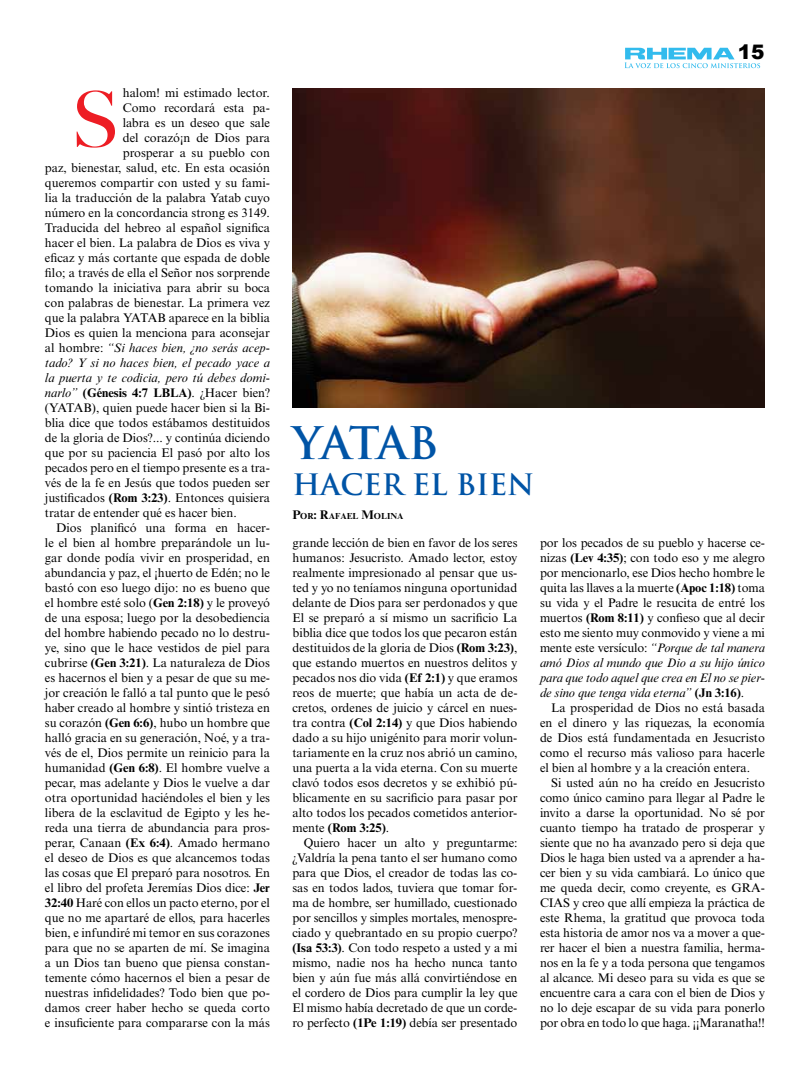
<style>
.page{position:relative;width:810px;height:1080px;background:#fff}
.page>*{position:absolute;margin:0;border:0;box-sizing:border-box;transform-origin:0 0}
.t1{font:500 77.5px "Big Caslon";color:#ed1d24}
.t2{font:700 43.75px "Trajan Pro";color:#0054a6}
.t3{font:700 28.75px "Trajan Pro";color:#0054a6}
.t4{font:900 20px "Arial";color:#000}
.t5{font:12.5px/15px "Times New Roman MT Std";color:#000;text-align:justify}
.t6{font:italic 12.5px "Times New Roman MT Std";color:#000}
.t7{font:700 12.5px "Times New Roman MT Std";color:#000}
.t8{font:700 8.75px "Times New Roman MT Std";color:#000}
.s1{font-style:normal}
.s2{font-weight:400;font-style:italic}
.s3{font-weight:400}
.s4{font-weight:700}
.s5{font-size:12.5px}
.s6{font-style:italic}
</style>
<div class="page">
<svg style="left:625px;top:48px;width:135px;height:20px"></svg>
<img style="left:293px;top:88px;width:472px;height:319px">
<h1 class="t1" style="left:48px;top:75px;width:73px">¡S</h1>
<p class="t5" style="left:123px;top:86px;width:149px">halom! mi estimado lector.</p>
<p class="t5" style="left:123px;top:101px;width:149px">Como recordará esta pa-</p>
<p class="t5" style="left:123px;top:116px;width:149px">labra es un deseo que sale</p>
<p class="t5" style="left:123px;top:131px;width:149px">del corazó¡n de Dios para</p>
<p class="t5" style="left:123px;top:146px;width:149px">prosperar a su pueblo con</p>
<p class="t5" style="left:45px;top:161px;width:226px">paz, bienestar, salud, etc. En esta ocasión</p>
<p class="t5" style="left:45px;top:176px;width:226px">queremos compartir con usted y su fami-</p>
<p class="t5" style="left:45px;top:191px;width:226px">lia la traducción de la palabra Yatab cuyo</p>
<p class="t5" style="left:45px;top:206px;width:227px">número en la concordancia strong es 3149.</p>
<p class="t5" style="left:45px;top:221px;width:226px">Traducida del hebreo al español significa</p>
<p class="t5" style="left:45px;top:236px;width:227px">hacer el bien. La palabra de Dios es viva y</p>
<p class="t5" style="left:45px;top:251px;width:227px">eficaz y más cortante que espada de doble</p>
<p class="t5" style="left:45px;top:266px;width:227px">filo; a través de ella el Señor nos sorprende</p>
<p class="t5" style="left:45px;top:281px;width:227px">tomando la iniciativa para abrir su boca</p>
<p class="t5" style="left:45px;top:296px;width:227px">con palabras de bienestar. La primera vez</p>
<p class="t5" style="left:45px;top:311px;width:227px">que la palabra YATAB aparece en la biblia</p>
<p class="t5" style="left:45px;top:326px;width:226px">Dios es quien la menciona para aconsejar</p>
<p class="t6" style="left:45px;top:341px;width:226px"><span class="s1">al hombre:</span> “Si haces bien, ¿no serás acep-</p>
<p class="t6" style="left:45px;top:356px;width:226px">tado? Y si no haces bien, el pecado yace a</p>
<p class="t6" style="left:45px;top:371px;width:227px">la puerta y te codicia, pero tú debes domi-</p>
<p class="t7" style="left:45px;top:385px;width:226px"><span class="s2">narlo”</span> (Génesis 4:7 LBLA)<span class="s3">. ¿Hacer bien?</span></p>
<p class="t5" style="left:45px;top:401px;width:227px">(YATAB), quien puede hacer bien si la Bi-</p>
<p class="t5" style="left:45px;top:416px;width:226px">blia dice que todos estábamos destituidos</p>
<p class="t5" style="left:45px;top:431px;width:227px">de la gloria de Dios?... y continúa diciendo</p>
<p class="t5" style="left:45px;top:446px;width:227px">que por su paciencia El pasó por alto los</p>
<p class="t5" style="left:45px;top:461px;width:227px">pecados pero en el tiempo presente es a tra-</p>
<p class="t5" style="left:45px;top:476px;width:226px">vés de la fe en Jesús que todos pueden ser</p>
<p class="t5" style="left:45px;top:491px;width:227px">justificados <span class="s4">(Rom 3:23)</span>. Entonces quisiera</p>
<p class="t5" style="left:45px;top:506px;width:193px">tratar de entender qué es hacer bien.</p>
<p class="t5" style="left:56px;top:521px;width:215px">Dios planificó una forma en hacer-</p>
<p class="t5" style="left:45px;top:536px;width:227px">le el bien al hombre preparándole un lu-</p>
<p class="t5" style="left:45px;top:551px;width:226px">gar donde podía vivir en prosperidad, en</p>
<p class="t5" style="left:45px;top:566px;width:226px">abundancia y paz, el ¡huerto de Edén; no le</p>
<p class="t5" style="left:45px;top:581px;width:227px">bastó con eso luego dijo: no es bueno que</p>
<p class="t5" style="left:45px;top:596px;width:227px">el hombre esté solo (<span class="s4">Gen 2:18)</span> y le proveyó</p>
<p class="t5" style="left:45px;top:611px;width:227px">de una esposa; luego por la desobediencia</p>
<p class="t5" style="left:45px;top:626px;width:226px">del hombre habiendo pecado no lo destru-</p>
<p class="t5" style="left:45px;top:641px;width:227px">ye, sino que le hace vestidos de piel para</p>
<p class="t5" style="left:45px;top:656px;width:226px">cubrirse <span class="s4">(Gen 3:21)</span>. La naturaleza de Dios</p>
<p class="t5" style="left:45px;top:671px;width:227px">es hacernos el bien y a pesar de que su me-</p>
<p class="t5" style="left:45px;top:686px;width:226px">jor creación le falló a tal punto que le pesó</p>
<p class="t5" style="left:45px;top:701px;width:226px">haber creado al hombre y sintió tristeza en</p>
<p class="t5" style="left:45px;top:716px;width:227px">su corazón <span class="s4">(Gen 6:6)</span>, hubo un hombre que</p>
<p class="t5" style="left:45px;top:731px;width:226px">halló gracia en su generación, Noé, y a tra-</p>
<p class="t5" style="left:45px;top:746px;width:226px">vés de el, Dios permite un reinicio para la</p>
<p class="t5" style="left:45px;top:761px;width:227px">humanidad <span class="s4">(Gen 6:8)</span>. El hombre vuelve a</p>
<p class="t5" style="left:45px;top:776px;width:226px">pecar, mas adelante y Dios le vuelve a dar</p>
<p class="t5" style="left:45px;top:791px;width:226px">otra oportunidad haciéndoles el bien y les</p>
<p class="t5" style="left:45px;top:806px;width:226px">libera de la esclavitud de Egipto y les he-</p>
<p class="t5" style="left:45px;top:821px;width:226px">reda una tierra de abundancia para pros-</p>
<p class="t5" style="left:45px;top:836px;width:227px">perar, Canaan <span class="s4">(Ex 6:4)</span>. Amado hermano</p>
<p class="t5" style="left:45px;top:851px;width:227px">el deseo de Dios es que alcancemos todas</p>
<p class="t5" style="left:45px;top:866px;width:227px">las cosas que El preparó para nosotros. En</p>
<p class="t5" style="left:45px;top:881px;width:226px">el libro del profeta Jeremías Dios dice: <span class="s4">Jer</span></p>
<p class="t5" style="left:45px;top:896px;width:227px"><span class="s4">32:40</span> Haré con ellos un pacto eterno, por el</p>
<p class="t5" style="left:45px;top:911px;width:227px">que no me apartaré de ellos, para hacerles</p>
<p class="t5" style="left:45px;top:926px;width:226px">bien, e infundiré mi temor en sus corazones</p>
<p class="t5" style="left:45px;top:941px;width:227px">para que no se aparten de mí. Se imagina</p>
<p class="t5" style="left:45px;top:956px;width:226px">a un Dios tan bueno que piensa constan-</p>
<p class="t5" style="left:45px;top:971px;width:226px">temente cómo hacernos el bien a pesar de</p>
<p class="t5" style="left:45px;top:986px;width:227px">nuestras infidelidades? Todo bien que po-</p>
<p class="t5" style="left:45px;top:1001px;width:227px">damos creer haber hecho se queda corto</p>
<p class="t5" style="left:45px;top:1016px;width:226px">e insuficiente para compararse con la más</p>
<h2 class="t2" style="left:292px;top:416px;width:148px">YATAB</h2>
<h3 class="t3" style="left:292px;top:467px;width:243px">HACER EL BIEN</h3>
<p class="t8" style="left:292px;top:511px;width:112px"><span class="s5">P</span>OR<span class="s5">: R</span>AFAEL <span class="s5">M</span>OLINA</p>
<h3 class="t4" style="left:738px;top:38px;width:28px">15</h3>
<p class="t5" style="left:292px;top:535px;width:227px">grande lección de bien en favor de los seres humanos: Jesucristo. Amado lector, estoy realmente impresionado al pensar que us&shy;ted y yo no teníamos ninguna oportunidad delante de Dios para ser perdonados y que El se preparó a sí mismo un sacrificio La biblia dice que todos los que pecaron están destituidos de la gloria de Dios <span class="s4">(Rom 3:23)</span>, que estando muertos en nuestros delitos y pecados nos dio vida <span class="s4">(Ef 2:1)</span> y que eramos reos de muerte; que había un acta de de&shy;cretos, ordenes de juicio y cárcel en nues&shy;tra contra <span class="s4">(Col 2:14)</span> y que Dios habiendo dado a su hijo unigénito para morir volun&shy;tariamente en la cruz nos abrió un camino, una puerta a la vida eterna. Con su muerte clavó todos esos decretos y se exhibió pú&shy;blicamente en su sacrificio para pasar por alto todos los pecados cometidos anterior&shy;mente <span class="s4">(Rom 3:25)</span>.</p>
<p class="t5" style="left:292px;top:835px;width:227px;text-indent:11px">Quiero hacer un alto y preguntarme: ¿Valdría la pena tanto el ser humano como para que Dios, el creador de todas las co&shy;sas en todos lados, tuviera que tomar for&shy;ma de hombre, ser humillado, cuestionado por sencillos y simples mortales, menospre&shy;ciado y quebrantado en su propio cuerpo? <span class="s4">(Isa 53:3)</span>. Con todo respeto a usted y a mi mismo, nadie nos ha hecho nunca tanto bien y aún fue más allá convirtiéndose en el cordero de Dios para cumplir la ley que El mismo había decretado de que un corde&shy;ro perfecto <span class="s4">(1Pe 1:19)</span> debía ser presentado</p>
<p class="t5" style="left:540px;top:535px;width:227px">por los pecados de su pueblo y hacerse ce&shy;nizas <span class="s4">(Lev 4:35)</span>; con todo eso y me alegro por mencionarlo, ese Dios hecho hombre le quita las llaves a la muerte <span class="s4">(Apoc 1:18)</span> toma su vida y el Padre le resucita de entré los muertos <span class="s4">(Rom 8:11)</span> y confieso que al decir esto me siento muy conmovido y viene a mi mente este versículo: <span class="s6">“Porque de tal manera amó Dios al mundo que Dio a su hijo único para que todo aquel que crea en El no se pier&shy;de sino que tenga vida eterna”</span> <span class="s4">(Jn 3:16)</span>.</p>
<p class="t5" style="left:540px;top:700px;width:227px;text-indent:11px">La prosperidad de Dios no está basada en el dinero y las riquezas, la economía de Dios está fundamentada en Jesucristo como el recurso más valioso para hacerle el bien al hombre y a la creación entera.</p>
<p class="t5" style="left:540px;top:775px;width:227px;text-indent:11px">Si usted aún no ha creído en Jesucristo como único camino para llegar al Padre le invito a darse la oportunidad. No sé por cuanto tiempo ha tratado de prosperar y siente que no ha avanzado pero si deja que Dios le haga bien usted va a aprender a ha&shy;cer bien y su vida cambiará. Lo único que me queda decir, como creyente, es GRA-CIAS y creo que allí empieza la práctica de este Rhema, la gratitud que provoca toda esta historia de amor nos va a mover a que&shy;rer hacer el bien a nuestra familia, herma&shy;nos en la fe y a toda persona que tengamos al alcance. Mi deseo para su vida es que se encuentre cara a cara con el bien de Dios y no lo deje escapar de su vida para ponerlo por obra en todo lo que haga. ¡¡Maranatha!!</p>
</div>
